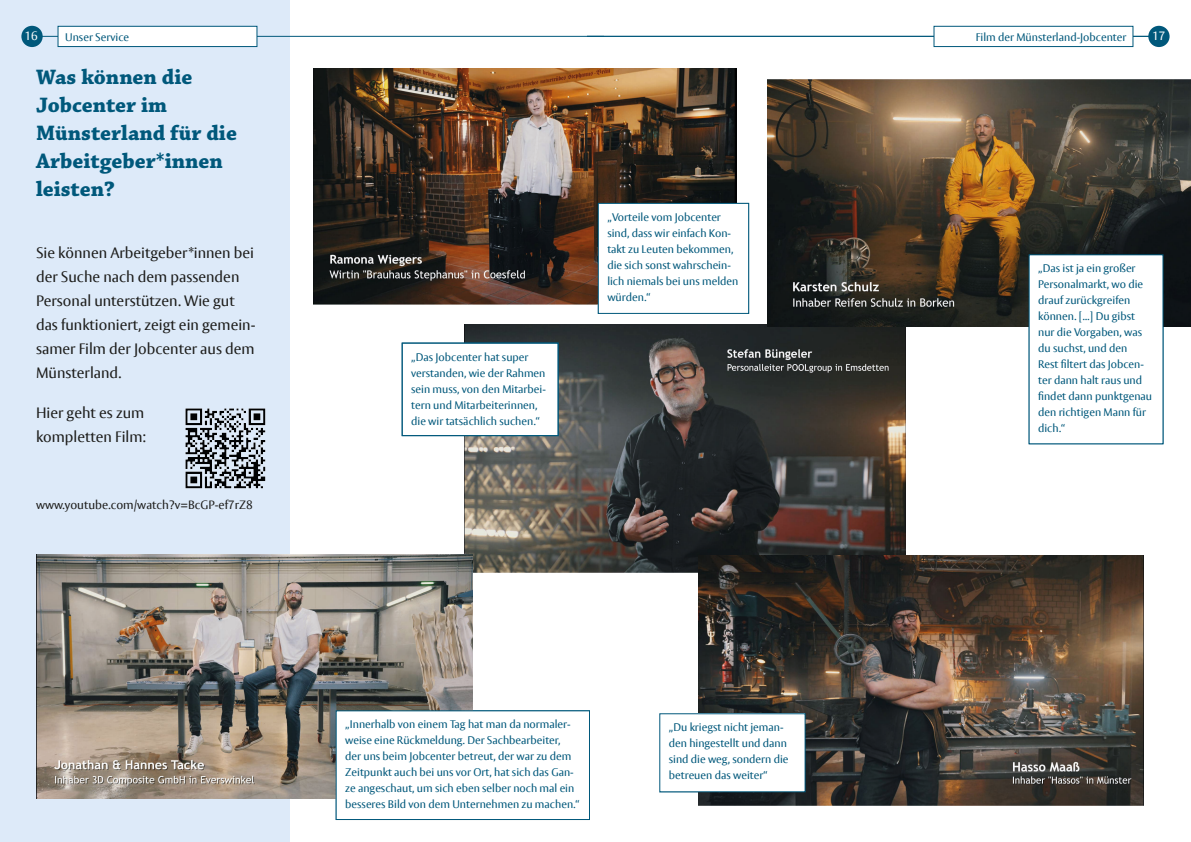
<style>
.page{position:relative;width:1191px;height:842px;background:#fff}
.page>*{position:absolute;margin:0;border:0;box-sizing:border-box;transform-origin:0 0}
.t1{font:700 22px/28px "Chaparral Pro";color:#00587b}
.t2{font:15px/24px "Vesta Pro";color:#1d1d1b}
.t3{font:12px "Vesta Pro";color:#1d1d1b}
.t4{font:12px "Vesta Pro";color:#fff}
.t5{font:11px/16px "Vesta Pro";color:#00587b}
</style>
<div class="page">
<div style="left:0;top:0;width:289px;height:842px;background:#ddeaf9"></div>
<hr style="left:37px;top:36px;width:567px;height:1px;background:#00587b">
<div style="left:21px;top:26px;width:22px;height:21px;background:#00587b;border-radius:50%"></div>
<div style="left:58px;top:26px;width:199px;height:21px;background:#fff;border:1px solid #00587b"></div>
<hr style="left:587px;top:36px;width:566px;height:1px;background:#00587b">
<div style="left:1148px;top:26px;width:21px;height:21px;background:#00587b;border-radius:50%"></div>
<div style="left:933px;top:26px;width:200px;height:21px;background:#fff;border:1px solid #00587b"></div>
<img style="left:464px;top:325px;width:441px;height:248px">
<div style="left:402px;top:343px;width:156px;height:93px;background:#fff"></div>
<div style="left:402px;top:343px;width:156px;height:93px;border:1px solid #00587b"></div>
<img style="left:37px;top:554px;width:435px;height:245px">
<div style="left:336px;top:711px;width:253px;height:108px;background:#fff"></div>
<div style="left:336px;top:710px;width:254px;height:110px;border:1px solid #00587b"></div>
<img style="left:313px;top:68px;width:423px;height:237px">
<div style="left:598px;top:203px;width:150px;height:110px;background:#fff"></div>
<div style="left:598px;top:203px;width:151px;height:111px;border:1px solid #00587b"></div>
<img style="left:699px;top:556px;width:444px;height:250px">
<div style="left:660px;top:714px;width:145px;height:78px;background:#fff"></div>
<img style="left:767px;top:80px;width:424px;height:247px">
<div style="left:1029px;top:255px;width:134px;height:189px;background:#fff"></div>
<img style="left:185px;top:408px;width:81px;height:81px">
<p class="t4" style="left:24px;top:29px;width:15px">16</p>
<p class="t5" style="left:65px;top:29px;width:65px">Unser Service</p>
<p class="t5" style="left:975px;top:29px;width:152px">Film der Münsterland-Jobcenter</p>
<p class="t4" style="left:1152px;top:29px;width:15px">17</p>
<h1 class="t1" style="left:36px;top:64px;width:202px">Was können die<br>Jobcenter im<br>Münsterland für die<br>Arbeitgeber*innen leisten?</h1>
<p class="t2" style="left:36px;top:241px;width:221px">Sie können Arbeitgeber*innen bei der Suche nach dem passenden<br>Personal unterstützen. Wie gut das funktioniert, zeigt ein gemein&shy;samer Film der Jobcenter aus dem<br>Münsterland.</p>
<p class="t2" style="left:36px;top:400px;width:111px">Hier geht es zum kompletten Film:</p>
<p class="t3" style="left:36px;top:498px;width:218px">www.youtube.com/watch?v=BcGP-ef7rZ8</p>
<p class="t5" style="left:411px;top:349px;width:136px">„Das Jobcenter hat super verstanden, wie der Rahmen sein muss, von den Mitarbei&shy;tern und Mitarbeiterinnen, die wir tatsächlich suchen.“</p>
<p class="t5" style="left:607px;top:209px;width:133px">„Vorteile vom Jobcenter sind, dass wir einfach Kon&shy;takt zu Leuten bekommen, die sich sonst wahrschein&shy;lich niemals bei uns melden würden.“</p>
<p class="t5" style="left:345px;top:716px;width:236px">„Innerhalb von einem Tag hat man da normaler&shy;weise eine Rückmeldung. Der Sachbearbeiter,<br>der uns beim Jobcenter betreut, der war zu dem Zeitpunkt auch bei uns vor Ort, hat sich das Gan&shy;ze angeschaut, um sich eben selber noch mal ein besseres Bild von dem Unternehmen zu machen.“</p>
<p class="t5" style="left:669px;top:719px;width:121px">„Du kriegst nicht jeman&shy;den hingestellt und dann sind die weg, sondern die betreuen das weiter“</p>
<p class="t5" style="left:1038px;top:260px;width:115px">„Das ist ja ein großer<br>Personalmarkt, wo die drauf zurückgreifen können. [...] Du gibst nur die Vorgaben, was du suchst, und den<br>Rest filtert das Jobcen&shy;ter dann halt raus und findet dann punktgenau den richtigen Mann für dich.“</p>
</div>
